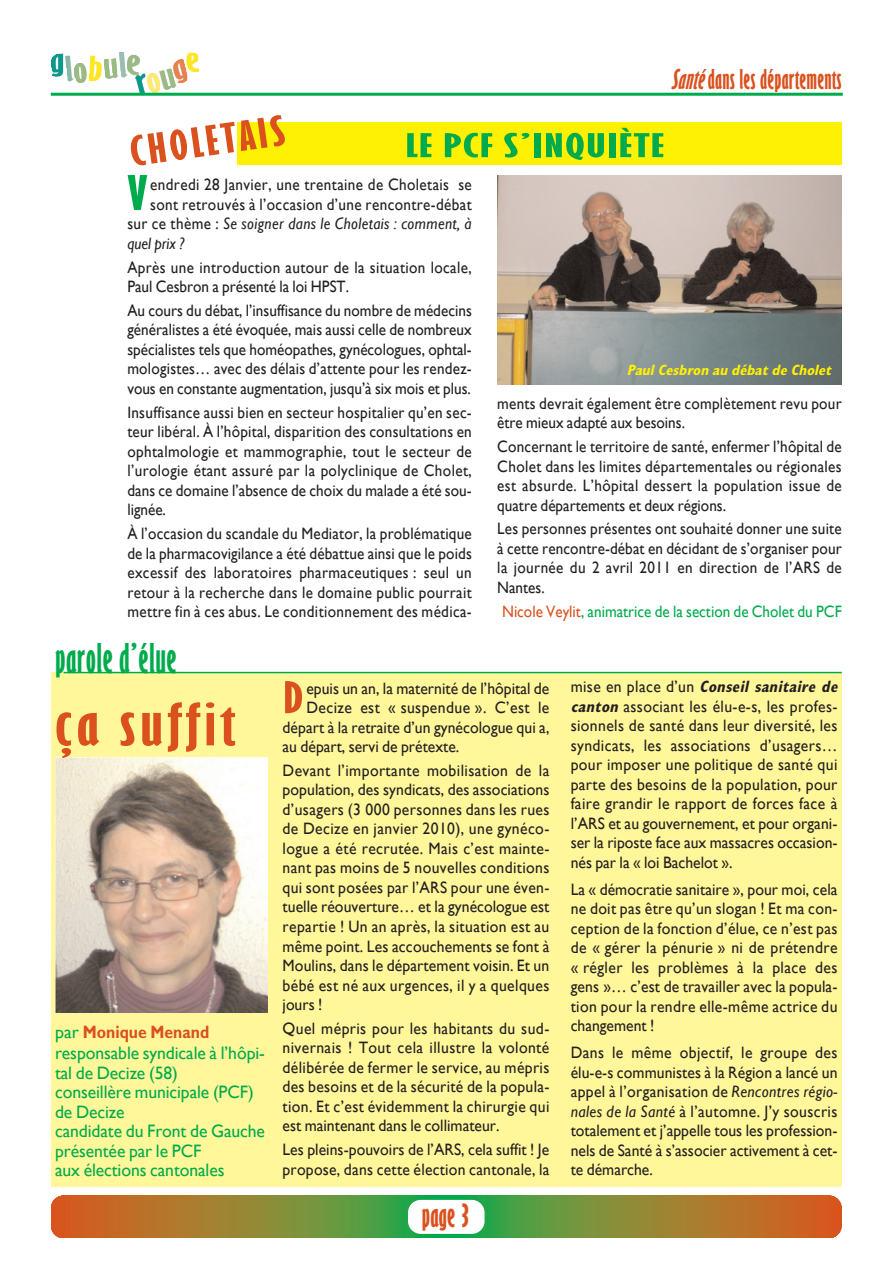
<style>
.page{position:relative;width:893px;height:1263px;background:#fff}
.page>*{position:absolute;margin:0;border:0;box-sizing:border-box;transform-origin:0 0}
.t1{font:700 extra-condensed 64.5px "Giltus D";letter-spacing:.04em;color:#da511d;scale:1.5 1}
.t2{font:700 extra-condensed 52.35px "Giltus D";color:#00ab4d;scale:1.5 1}
.t3{font:700 extra-condensed 48.15px "Giltus D";color:#da511d;scale:1.5 1}
.t4{font:700 extra-condensed 45px "Giltus D";letter-spacing:.01em;color:#00ab4d}
.t5{font:700 extra-condensed 45px "Giltus D";color:#da511d;scale:1.5 1}
.t6{font:700 extra-condensed 36px "Giltus D";color:#00ab4d;scale:2 1}
.t7{font:700 extra-condensed 36px "Giltus D";color:#da511d}
.t8{font:700 extra-condensed 30px "Giltus D";letter-spacing:.01em;color:#da511d}
.t9{font:18px/19.5px "Gill Sans";letter-spacing:-.005em;color:#00ab4d}
.t10{font:16.5px/19.5px "Gill Sans";letter-spacing:.015em;color:#231f20;text-align:justify;scale:.95 1}
.t11{font:16.5px/19.5px "Gill Sans";letter-spacing:.015em;color:#231f20;text-align:justify;scale:.92 1}
.t12{font:16.5px "Gill Sans";color:#00ab4d;scale:.92 1}
.t13{font:italic 16.5px "Gill Sans";letter-spacing:.025em;color:#231f20;scale:.92 1}
.t14{font:italic 16.5px "Gill Sans";color:#231f20;scale:.92 1}
.t15{font:italic 700 condensed 15px "Gill Sans";color:#fff101}
.s1{font-style:italic}
.s2{font-style:normal}
.s3{color:#da511d}
.s4{font-weight:700;color:#da511d}
.s5{font-weight:700;font-style:italic;font-stretch:condensed}
</style>
<div class="page">
<svg style="left:53px;top:1195px;width:787px;height:43px;background:#a47c30"></svg>
<div style="left:348px;top:1195px;width:196px;height:43px;background:#5f9c42"></div>
<div style="left:357px;top:1195px;width:179px;height:43px;background:#599d43"></div>
<div style="left:365px;top:1195px;width:162px;height:43px;background:#529e44"></div>
<div style="left:372px;top:1195px;width:148px;height:43px;background:#4c9f45"></div>
<div style="left:378px;top:1195px;width:137px;height:43px;background:#48a046"></div>
<div style="left:381px;top:1195px;width:131px;height:43px;background:#44a146"></div>
<div style="left:384px;top:1195px;width:124px;height:43px;background:#3ea146"></div>
<div style="left:388px;top:1195px;width:117px;height:43px;background:#39a247"></div>
<div style="left:391px;top:1195px;width:110px;height:43px;background:#34a347"></div>
<div style="left:395px;top:1195px;width:103px;height:43px;background:#2fa348"></div>
<div style="left:398px;top:1195px;width:96px;height:43px;background:#2aa448"></div>
<div style="left:402px;top:1195px;width:89px;height:43px;background:#24a448"></div>
<div style="left:405px;top:1195px;width:82px;height:43px;background:#1fa549"></div>
<svg style="left:407px;top:1195px;width:79px;height:43px"></svg>
<div style="left:424px;top:1195px;width:45px;height:43px;background:#0aa84b"></div>
<div style="left:429px;top:1195px;width:34px;height:43px;background:#05a94b"></div>
<div style="left:432px;top:1195px;width:28px;height:43px;background:#01a94b"></div>
<div style="left:408px;top:1200px;width:77px;height:34px;background:#fff;border-radius:13px"></div>
<img style="left:51px;top:52px;width:148px;height:41px">
<hr style="left:51px;top:93px;width:792px;height:3px;background:#00ab4d">
<div style="left:51px;top:672px;width:791px;height:515px;background:#fff79a"></div>
<hr style="left:64px;top:672px;width:778px;height:1px;background:#00ab4d">
<img style="left:55px;top:758px;width:213px;height:255px">
<div style="left:237px;top:122px;width:605px;height:42px;background:#fff101"></div>
<img style="left:497px;top:176px;width:345px;height:208px">
<h3 class="t5" style="left:127px;top:134px;width:106px;rotate:-8deg">CHOLETAIS</h3>
<h3 class="t8" style="left:670px;top:67px;width:173px"><span class="s1">Santé</span>dans les départements</h3>
<h3 class="t6" style="left:405px;top:131px;width:132px">LE PCF S’INQUIÈTE</h3>
<h2 class="t2" style="left:127px;top:172px;width:15px">V</h2>
<p class="t11" style="left:150px;top:175px;width:351px">endredi 28 Janvier, une trentaine de Choletais se</p>
<p class="t11" style="left:150px;top:195px;width:351px">sont retrouvés à l’occasion d’une rencontre-débat</p>
<p class="t13" style="left:127px;top:214px;width:376px"><span class="s2">sur ce thème :</span> Se soigner dans le Choletais : comment, à</p>
<p class="t14" style="left:127px;top:234px;width:64px">quel prix ?</p>
<p class="t11" style="left:127px;top:257px;width:376px">Après une introduction autour de la situation locale,<br>Paul Cesbron a présenté la loi HPST.</p>
<p class="t11" style="left:127px;top:301px;width:376px">Au cours du débat, l’insuffisance du nombre de médecins généralistes a été évoquée, mais aussi celle de nombreux spécialistes tels que homéopathes, gynécologues, ophtal&shy;mologistes… avec des délais d’attente pour les rendez&shy;vous en constante augmentation, jusqu’à six mois et plus.</p>
<p class="t11" style="left:127px;top:402px;width:376px">Insuffisance aussi bien en secteur hospitalier qu’en sec&shy;teur libéral. À l’hôpital, disparition des consultations en ophtalmologie et mammographie, tout le secteur de l’urologie étant assuré par la polyclinique de Cholet, dans ce domaine l’absence de choix du malade a été sou&shy;lignée.</p>
<p class="t11" style="left:127px;top:524px;width:376px">À l’occasion du scandale du Mediator, la problématique de la pharmacovigilance a été débattue ainsi que le poids excessif des laboratoires pharmaceutiques : seul un retour à la recherche dans le domaine public pourrait mettre fin à ces abus. Le conditionnement des médica-</p>
<h3 class="t4" style="left:55px;top:640px;width:123px">parole d’élue</h3>
<p class="t15" style="left:627px;top:364px;width:209px">Paul Cesbron au débat de Cholet</p>
<p class="t11" style="left:497px;top:393px;width:376px">ments devrait également être complètement revu pour être mieux adapté aux besoins.</p>
<p class="t11" style="left:497px;top:437px;width:376px">Concernant le territoire de santé, enfermer l’hôpital de Cholet dans les limites départementales ou régionales est absurde. L’hôpital dessert la population issue de quatre départements et deux régions.</p>
<p class="t11" style="left:497px;top:519px;width:376px">Les personnes présentes ont souhaité donner une suite à cette rencontre-débat en décidant de s’organiser pour la journée du 2 avril 2011 en direction de l’ARS de Nantes.</p>
<p class="t12" style="left:502px;top:601px;width:371px"><span class="s3">Nicole Veylit</span>, animatrice de la section de Cholet du PCF</p>
<h1 class="t1" style="left:55px;top:699px;width:121px">ça suffit</h1>
<p class="t9" style="left:55px;top:1021px;width:211px;line-height:21.6px">par <span class="s4">Monique Menand </span>responsable syndicale à l’hôpi-</p>
<p class="t9" style="left:55px;top:1063px;width:212px">tal de Decize (58)<br>conseillère municipale (PCF) de Decize<br>candidate du Front de Gauche présentée par le PCF<br>aux élections cantonales</p>
<h3 class="t3" style="left:283px;top:678px;width:16px">D</h3>
<p class="t10" style="left:306px;top:678px;width:257px">epuis un an, la maternité de l’hôpital de</p>
<p class="t10" style="left:306px;top:698px;width:257px">Decize est « suspendue ». C’est le</p>
<p class="t10" style="left:283px;top:717px;width:282px">départ à la retraite d’un gynécologue qui a,</p>
<p class="t10" style="left:283px;top:737px;width:188px">au départ, servi de prétexte.</p>
<p class="t10" style="left:283px;top:760px;width:282px">Devant l’importante mobilisation de la population, des syndicats, des associations d’usagers (3 000 personnes dans les rues de Decize en janvier 2010), une gynéco&shy;logue a été recrutée. Mais c’est mainte&shy;nant pas moins de 5 nouvelles conditions qui sont posées par l’ARS pour une éven&shy;tuelle réouverture… et la gynécologue est repartie ! Un an après, la situation est au même point. Les accouchements se font à Moulins, dans le département voisin. Et un bébé est né aux urgences, il y a quelques jours !</p>
<p class="t10" style="left:283px;top:1018px;width:282px">Quel mépris pour les habitants du sud&shy;nivernais ! Tout cela illustre la volonté délibérée de fermer le service, au mépris des besoins et de la sécurité de la popula&shy;tion. Et c’est évidemment la chirurgie qui est maintenant dans le collimateur.</p>
<p class="t10" style="left:283px;top:1139px;width:282px">Les pleins-pouvoirs de l’ARS, cela suffit ! Je propose, dans cette élection cantonale, la</p>
<h3 class="t7" style="left:422px;top:1201px;width:50px">page 3</h3>
<p class="t10" style="left:571px;top:677px;width:286px;text-align:left">m i s e e n p l a c e d ’ u n <span class="s5">Conseil sanitaire de canton</span> associant les élu-e-s, les profes&shy;sionnels de santé dans leur diversité, les syndicats, les associations d’usagers… pour imposer une politique de santé qui parte des besoins de la population, pour faire grandir le rapport de forces face à l’ARS et au gouvernement, et pour organi&shy;ser la riposte face aux massacres occasion&shy;nés par la « loi Bachelot ».</p>
<p class="t10" style="left:571px;top:879px;width:282px">La « démocratie sanitaire », pour moi, cela ne doit pas être qu’un slogan ! Et ma con&shy;ception de la fonction d’élue, ce n’est pas de « gérer la pénurie » ni de prétendre « régler les problèmes à la place des gens »… c’est de travailler avec la popula&shy;tion pour la rendre elle-même actrice du changement !</p>
<p class="t10" style="left:571px;top:1043px;width:282px">Dans le même objectif, le groupe des élu-e-s communistes à la Région a lancé un appel à l’organisation de <span class="s1">Rencontres régio&shy;nales de la Santé</span> à l’automne. J’y souscris totalement et j’appelle tous les profession&shy;nels de Santé à s’associer activement à cet&shy;te démarche.</p>
</div>
